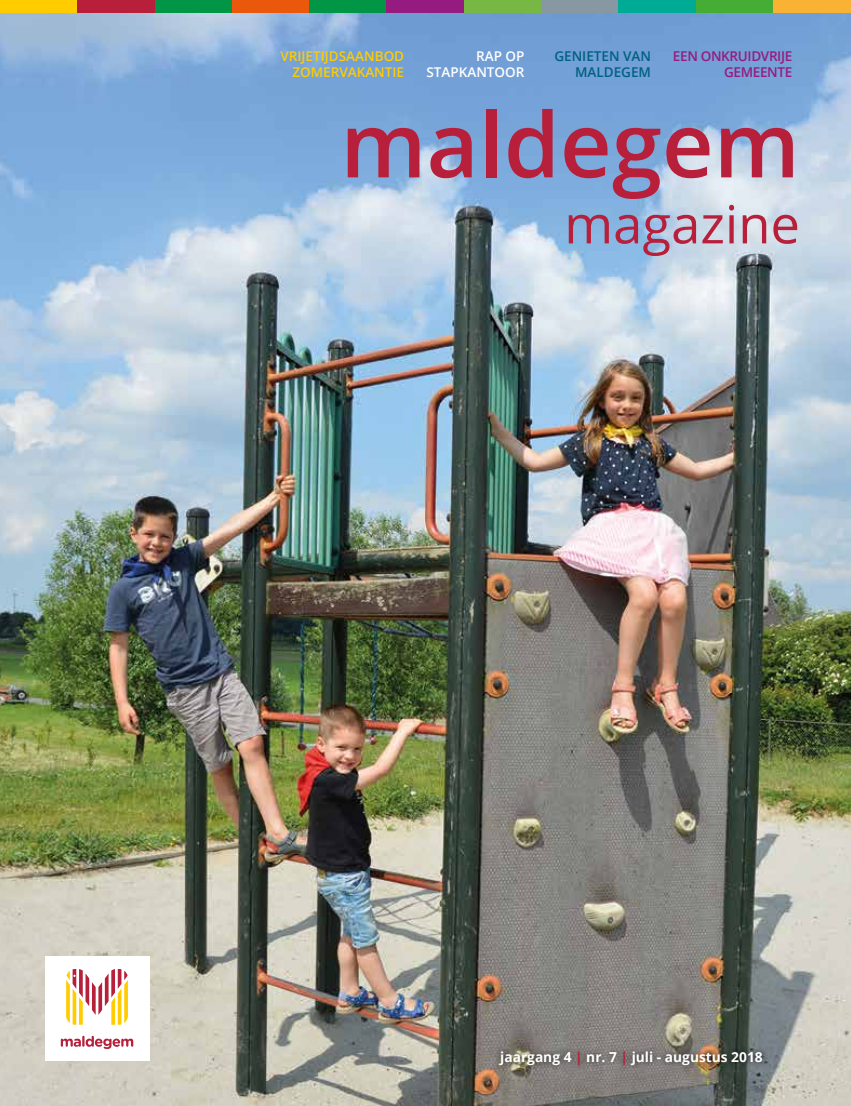
<style>
.page{position:relative;width:851px;height:1106px;background:#fff}
.page>*{position:absolute;margin:0;border:0;box-sizing:border-box;transform-origin:0 0}
.t1{font:600 90px "Open Sans";color:#b71f3a}
.t2{font:52.5px "Open Sans";color:#b71f3a}
.t3{font:700 13.8px "Open Sans";color:#fff}
.t4{font:600 13.5px/16.2px "Open Sans";color:#fc0;text-align:right}
.t5{font:600 13.5px/16.2px "Open Sans";letter-spacing:-.025em;color:#951b81;text-align:right}
.t6{font:600 13.5px/16.2px "Open Sans";color:#006180;text-align:right}
.t7{font:600 13.5px/16.2px "Open Sans";color:#fff;text-align:right}
.s1{color:#b71f3a}
</style>
<div class="page">
<img style="left:0;top:13px;width:850px;height:1093px">
<div style="left:45px;top:956px;width:104px;height:105px;background:#fff"></div>
<svg style="left:66px;top:969px;width:62px;height:55px"></svg>
<svg style="left:61px;top:1035px;width:72px;height:14px"></svg>
<div style="left:492px;top:1045px;width:276px;height:27px;background:#000;opacity:.75"></div>
<div style="left:0;top:0;width:77px;height:13px;background:#fc0"></div>
<div style="left:77px;top:0;width:78px;height:13px;background:#b71f3a"></div>
<div style="left:155px;top:0;width:77px;height:13px;background:#009645"></div>
<div style="left:232px;top:0;width:77px;height:13px;background:#ea580c"></div>
<div style="left:309px;top:0;width:78px;height:13px;background:#009645"></div>
<div style="left:386px;top:0;width:78px;height:13px;background:#951b81"></div>
<div style="left:464px;top:0;width:77px;height:13px;background:#76b843"></div>
<div style="left:541px;top:0;width:77px;height:13px;background:#8798a2"></div>
<div style="left:618px;top:0;width:78px;height:13px;background:#00ab96"></div>
<div style="left:696px;top:0;width:77px;height:13px;background:#45ac34"></div>
<div style="left:773px;top:0;width:77px;height:13px;background:#f9b234"></div>
<p class="t4" style="left:280px;top:48px;width:125px">VRIJETIJDSAANBOD<br>ZOMERVAKANTIE</p>
<p class="t6" style="left:554px;top:48px;width:98px">GENIETEN VAN<br>MALDEGEM</p>
<p class="t7" style="left:426px;top:48px;width:99px">RAP OP<br>STAPKANTOOR</p>
<p class="t5" style="left:672px;top:48px;width:121px">EEN ONKRUIDVRIJE<br>GEMEENTE</p>
<h1 class="t1" style="left:340px;top:83px;width:461px">maldegem</h1>
<h2 class="t2" style="left:564px;top:188px;width:237px">magazine</h2>
<p class="t3" style="left:500px;top:1047px;width:264px">jaargang 4 <span class="s1">|</span> nr. 7 <span class="s1">|</span> juli - augustus 2018</p>
</div>
